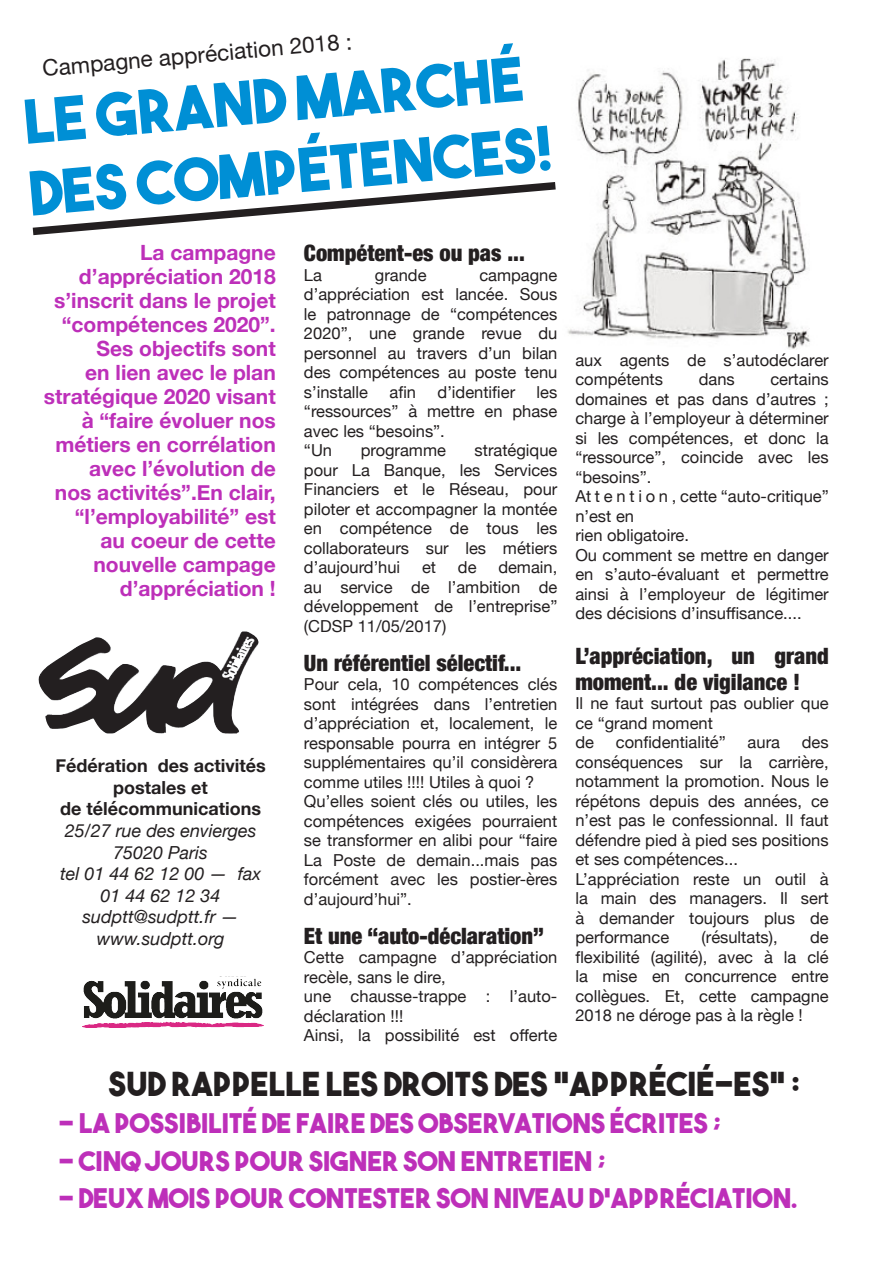
<style>
.page{position:relative;width:893px;height:1263px;background:#fff}
.page>*{position:absolute;margin:0;border:0;box-sizing:border-box;transform-origin:0 0}
.t1{font:60px "The Bold Font";color:#008fd5}
.t2{font:33px "The Bold Font";color:#231f20}
.t3{font:27px "The Bold Font";color:#bd2fb9}
.t4{font:900 condensed 22.5px/25.5px "Helvetica Neue";color:#231f20}
.t5{font:22.5px "Helvetica Neue";color:#231f20}
.t6{font:700 21px/24px "Helvetica Neue";color:#bd2fb9;text-align:right}
.t7{font:italic 18px/21.6px "Helvetica Neue";color:#231f20;text-align:center}
.t8{font:700 18px/21.6px "Helvetica Neue";color:#231f20;text-align:center}
.t9{font:16.5px/19.5px "Helvetica Neue";color:#231f20;text-align:justify}
</style>
<div class="page">
<img style="left:38px;top:631px;width:221px;height:103px">
<img style="left:82px;top:978px;width:181px;height:49px">
<svg style="left:32px;top:182px;width:524px;height:54px"></svg>
<img style="left:567px;top:58px;width:243px;height:291px">
<p class="t5" style="left:41px;top:52px;width:312px;rotate:-5deg">Campagne appréciation 2018 :</p>
<p class="t1" style="left:20px;top:84px;width:503px;rotate:-5deg">LE GRAND MARCHÉ</p>
<p class="t1" style="left:26px;top:156px;width:526px;rotate:-5deg">DES COMPÉTENCES!</p>
<p class="t4" style="left:304px;top:239px;width:222px">Compétent-es ou pas ...</p>
<p class="t9" style="left:304px;top:266px;width:20px">La</p>
<p class="t9" style="left:375px;top:266px;width:53px">grande</p>
<p class="t6" style="left:44px;top:241px;width:233px">La campagne d’appréciation 2018 s’inscrit dans le projet “compétences 2020”.<br>Ses objectifs sont<br>en lien avec le plan stratégique 2020 visant à “faire évoluer nos métiers en corrélation avec l’évolution de<br>nos activités”.En clair, “l’employabilité” est<br>au coeur de cette nouvelle campage d’appréciation !</p>
<p class="t9" style="left:304px;top:266px;width:255px;text-indent:175px">campagne d’appréciation est lancée. Sous le patronnage de “compétences 2020”, une grande revue du personnel au travers d’un bilan des compétences au poste tenu s’installe</p>
<p class="t9" style="left:390px;top:383px;width:28px">afin</p>
<p class="t9" style="left:438px;top:383px;width:79px">d’identifier</p>
<p class="t9" style="left:304px;top:383px;width:255px;text-indent:233px">les “ressources” à mettre en phase avec les “besoins”.</p>
<p class="t9" style="left:304px;top:441px;width:30px">“Un</p>
<p class="t9" style="left:361px;top:441px;width:87px">programme</p>
<p class="t9" style="left:304px;top:441px;width:255px;text-indent:171px">stratégique pour La Banque, les Services Financiers et le Réseau, pour piloter et accompagner la montée en compétence de tous les collaborateurs sur les métiers d’aujourd’hui</p>
<p class="t9" style="left:304px;top:558px;width:255px;text-indent:194px">demain, au service de l’ambition de développement de l’entreprise” (CDSP 11/05/2017)</p>
<p class="t4" style="left:304px;top:649px;width:219px">Un référentiel sélectif...</p>
<p class="t9" style="left:304px;top:675px;width:255px">Pour cela, 10 compétences clés sont intégrées dans l’entretien d’appréciation et, localement, le responsable pourra en intégrer 5 supplémentaires qu’il considèrera comme utiles !!!! Utiles à quoi ?</p>
<p class="t9" style="left:304px;top:792px;width:255px">Qu’elles soient clés ou utiles, les compétences exigées pourraient se transformer en alibi pour “faire La Poste de demain...mais pas forcément avec les postier-ères d’aujourd’hui”.</p>
<p class="t4" style="left:304px;top:922px;width:242px">Et une “auto-déclaration”</p>
<p class="t9" style="left:304px;top:948px;width:255px">Cette campagne d’appréciation recèle, sans le dire,</p>
<p class="t9" style="left:304px;top:987px;width:255px">une chausse-trappe : l’auto&shy;déclaration !!!</p>
<p class="t9" style="left:304px;top:1026px;width:255px">Ainsi, la possibilité est offerte</p>
<p class="t9" style="left:422px;top:558px;width:16px">et</p>
<p class="t9" style="left:458px;top:558px;width:20px">de</p>
<p class="t8" style="left:55px;top:755px;width:212px">Fédération des activités postales et</p>
<p class="t8" style="left:60px;top:799px;width:202px">de télécommunications</p>
<p class="t7" style="left:65px;top:821px;width:193px">25/27 rue des envierges<br>75020 Paris</p>
<p class="t7" style="left:60px;top:864px;width:202px">tel 01 44 62 12 00 — fax<br>01 44 62 12 34</p>
<p class="t7" style="left:82px;top:907px;width:158px">sudptt@sudptt.fr —</p>
<p class="t7" style="left:97px;top:929px;width:129px">www.sudptt.org</p>
<p class="t9" style="left:575px;top:351px;width:255px">aux agents de s’autodéclarer compétents</p>
<p class="t9" style="left:575px;top:370px;width:255px;text-indent:195px">certains domaines et pas dans d’autres ; charge à l’employeur à déterminer si les compétences, et donc la “ressource”, coincide avec les “besoins”.</p>
<p class="t9" style="left:575px;top:487px;width:255px">At t e n t i o n , cette “auto-critique” n’est en</p>
<p class="t9" style="left:575px;top:526px;width:115px">rien obligatoire.</p>
<p class="t9" style="left:575px;top:546px;width:255px">Ou comment se mettre en danger en s’auto-évaluant et permettre ainsi à l’employeur de légitimer des décisions d’insuffisance....</p>
<p class="t4" style="left:575px;top:642px;width:255px">L’appréciation, un grand moment... de vigilance !</p>
<p class="t9" style="left:575px;top:694px;width:255px">Il ne faut surtout pas oublier que ce “grand moment</p>
<p class="t9" style="left:575px;top:733px;width:20px">de</p>
<p class="t9" style="left:616px;top:733px;width:112px">confidentialité”</p>
<p class="t9" style="left:748px;top:733px;width:34px">aura</p>
<p class="t9" style="left:699px;top:370px;width:38px">dans</p>
<p class="t9" style="left:575px;top:733px;width:255px;text-indent:226px">des conséquences sur la carrière, notamment la promotion. Nous le répétons depuis des années, ce n’est pas le confessionnal. Il faut défendre pied à pied ses positions et ses compétences...</p>
<p class="t9" style="left:575px;top:870px;width:255px">L’appréciation reste un outil à la main des managers. Il sert à demander toujours plus de performance</p>
<p class="t9" style="left:702px;top:928px;width:78px">(résultats),</p>
<p class="t9" style="left:575px;top:928px;width:255px;text-indent:235px">de flexibilité (agilité), avec à la clé la mise en concurrence entre collègues. Et, cette campagne 2018 ne déroge pas à la règle !</p>
<p class="t2" style="left:108px;top:1063px;width:693px">SUD RAPPELLE LES DROITS DES “APPRÉCIÉ-ES” :</p>
<p class="t3" style="left:58px;top:1106px;width:664px">- LA POSSIBILITÉ DE FAIRE DES OBSERVATIONS ÉCRITES ;</p>
<p class="t3" style="left:58px;top:1144px;width:549px">- CINQ JOURS POUR SIGNER SON ENTRETIEN ;</p>
<p class="t3" style="left:58px;top:1181px;width:740px">- DEUX MOIS POUR CONTESTER SON NIVEAU D’APPRÉCIATION.</p>
</div>
